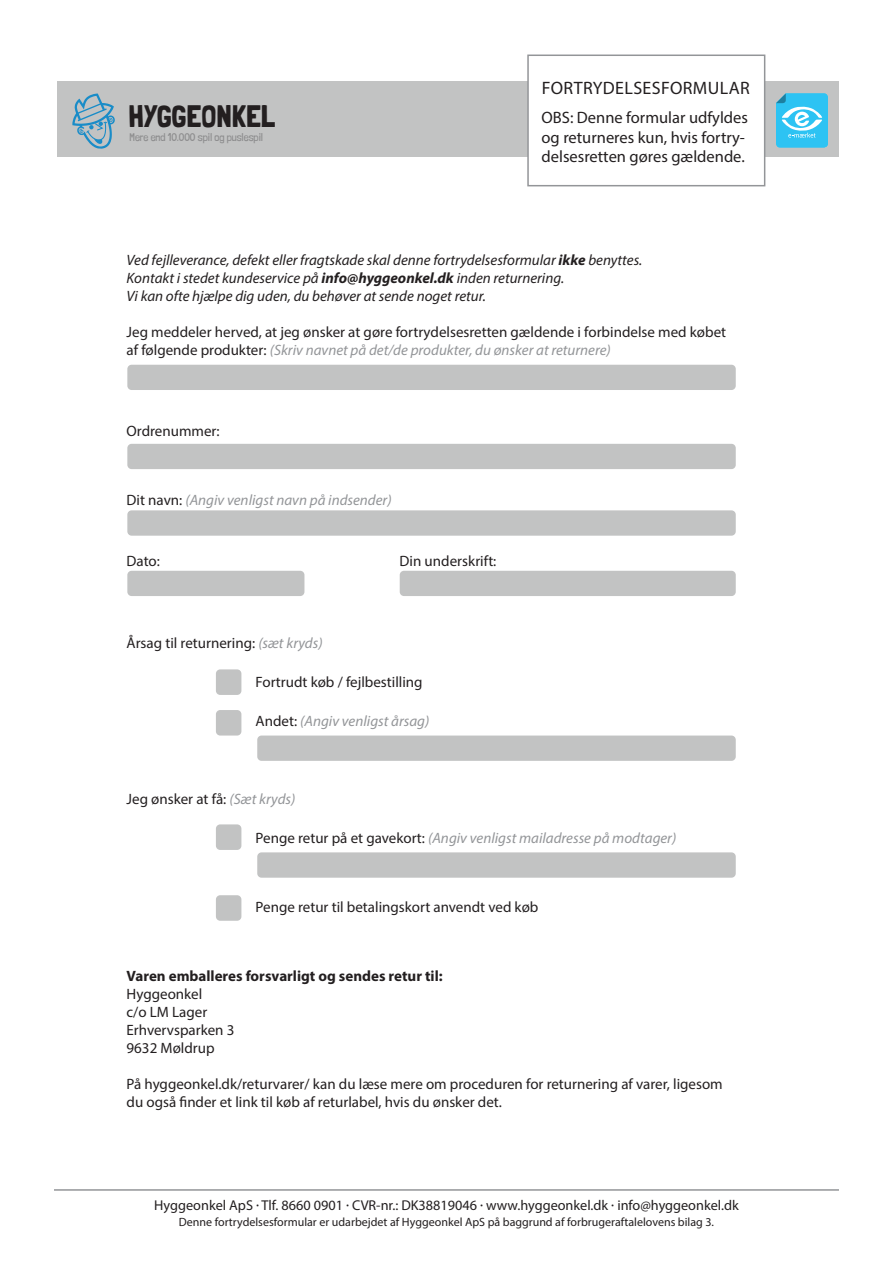
<style>
.page{position:relative;width:893px;height:1263px;background:#fff}
.page>*{position:absolute;margin:0;border:0;box-sizing:border-box;transform-origin:0 0}
.t1{font:30.9px "Londrina Solid";color:#231f20}
.t2{font:18px "Myriad Pro";letter-spacing:.02em;color:#231f20}
.t3{font:16.5px/19.8px "Myriad Pro";color:#231f20}
.t4{font:15px/18px "Myriad Pro";color:#231f20}
.t5{font:italic 15px/18px "Myriad Pro";color:#231f20}
.t6{font:italic 15px "Myriad Pro";color:#939598}
.t7{font:700 15px "Myriad Pro";color:#231f20}
.t8{font:14.25px "Myriad Pro";color:#231f20}
.t9{font:12px "Myriad Pro";color:#231f20}
.t10{font:300 11.1px "Londrina Solid";color:#8e8e8f}
.s1{font-weight:700}
.s2{font-style:italic;color:#939598}
.s3{font-style:normal;color:#231f20}
</style>
<div class="page">
<div style="left:57px;top:81px;width:782px;height:75px;background:#c2c3c3"></div>
<hr style="left:54px;top:1189px;width:785px;height:2px;background:#939598">
<div style="left:528px;top:55px;width:237px;height:131px;background:#fff"></div>
<div style="left:527px;top:55px;width:238px;height:131px;border:2px solid #939598"></div>
<svg style="left:776px;top:93px;width:52px;height:54px;background:#50cbf2"></svg>
<svg style="left:72px;top:94px;width:43px;height:55px"></svg>
<div style="left:127px;top:365px;width:609px;height:25px;background:#c2c3c3;border-radius:4px"></div>
<div style="left:127px;top:444px;width:609px;height:25px;background:#c2c3c3;border-radius:4px"></div>
<div style="left:127px;top:510px;width:609px;height:26px;background:#c2c3c3;border-radius:4px"></div>
<div style="left:127px;top:571px;width:177px;height:25px;background:#c2c3c3;border-radius:4px"></div>
<div style="left:216px;top:669px;width:25px;height:26px;background:#c2c3c3;border-radius:4px"></div>
<div style="left:216px;top:824px;width:25px;height:26px;background:#c2c3c3;border-radius:4px"></div>
<div style="left:216px;top:710px;width:25px;height:25px;background:#c2c3c3;border-radius:4px"></div>
<div style="left:216px;top:895px;width:25px;height:26px;background:#c2c3c3;border-radius:4px"></div>
<div style="left:400px;top:571px;width:336px;height:25px;background:#c2c3c3;border-radius:4px"></div>
<div style="left:257px;top:735px;width:479px;height:26px;background:#c2c3c3;border-radius:4px"></div>
<div style="left:257px;top:852px;width:479px;height:26px;background:#c2c3c3;border-radius:4px"></div>
<h1 class="t1" style="left:128px;top:98px;width:148px">HYGGEONKEL</h1>
<p class="t10" style="left:130px;top:130px;width:135px">Mere end 10.000 spil og puslespil</p>
<p class="t2" style="left:542px;top:77px;width:210px">FORTRYDELSESFORMULAR</p>
<p class="t3" style="left:542px;top:107px;width:208px">OBS: Denne formular udfyldes og returneres kun, hvis fortry&shy;delsesretten gøres gældende.</p>
<p class="t5" style="left:127px;top:250px;width:517px">Ved fejlleverance, defekt eller fragtskade skal denne fortrydelsesformular <span class="s1">ikke</span> benyttes.<br>Kontakt i stedet kundeservice på <span class="s1">info@hyggeonkel.dk</span> inden returnering.<br>Vi kan ofte hjælpe dig uden, du behøver at sende noget retur.</p>
<p class="t4" style="left:127px;top:322px;width:601px">Jeg meddeler herved, at jeg ønsker at gøre fortrydelsesretten gældende i forbindelse med købet af følgende produkter: <span class="s2">(Skriv navnet på det/de produkter, du ønsker at returnere)</span></p>
<p class="t4" style="left:127px;top:422px;width:95px">Ordrenummer:</p>
<p class="t6" style="left:127px;top:491px;width:267px"><span class="s3">Dit navn:</span> (Angiv venligst navn på indsender)</p>
<p class="t4" style="left:127px;top:552px;width:35px">Dato:</p>
<p class="t4" style="left:400px;top:552px;width:98px">Din underskrift:</p>
<p class="t4" style="left:127px;top:633px;width:198px">Årsag til returnering: <span class="s2">(sæt kryds)</span></p>
<p class="t4" style="left:256px;top:673px;width:169px">Fortrudt køb / fejlbestilling</p>
<p class="t6" style="left:256px;top:712px;width:175px"><span class="s3">Andet:</span> (Angiv venligst årsag)</p>
<p class="t4" style="left:127px;top:789px;width:170px">Jeg ønsker at få: <span class="s2">(Sæt kryds)</span></p>
<p class="t6" style="left:256px;top:829px;width:422px"><span class="s3">Penge retur på et gavekort:</span> (Angiv venligst mailadresse på modtager)</p>
<p class="t4" style="left:256px;top:898px;width:284px">Penge retur til betalingskort anvendt ved køb</p>
<p class="t7" style="left:127px;top:966px;width:318px">Varen emballeres forsvarligt og sendes retur til:</p>
<p class="t4" style="left:127px;top:985px;width:109px">Hyggeonkel<br>c/o LM Lager<br>Erhvervsparken 3<br>9632 Møldrup</p>
<p class="t4" style="left:127px;top:1075px;width:598px">På hyggeonkel.dk/returvarer/ kan du læse mere om proceduren for returnering af varer, ligesom du også finder et link til køb af returlabel, hvis du ønsker det.</p>
<p class="t8" style="left:154px;top:1196px;width:586px">Hyggeonkel ApS · Tlf. 8660 0901 · CVR-nr.: DK38819046 · www.hyggeonkel.dk · info@hyggeonkel.dk</p>
<p class="t9" style="left:179px;top:1215px;width:537px">Denne fortrydelsesformular er udarbejdet af Hyggeonkel ApS på baggrund af forbrugeraftalelovens bilag 3.</p>
</div>
